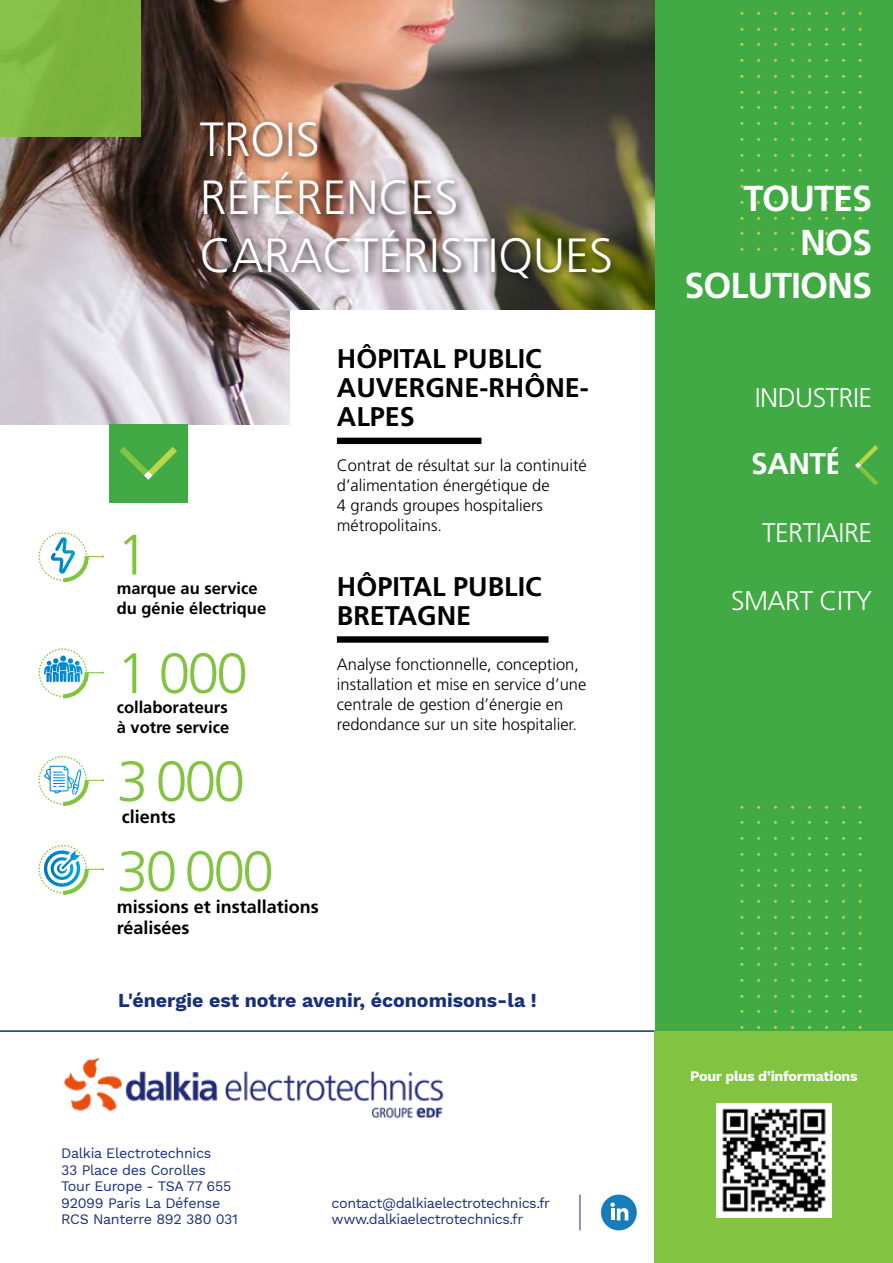
<style>
.page{position:relative;width:893px;height:1263px;background:#fff}
.page>*{position:absolute;margin:0;border:0;box-sizing:border-box;transform-origin:0 0}
.t1{font:300 57px "Frutiger LT Std";letter-spacing:-.05em;color:#82c341}
.t2{font:300 48px/57.6px "Frutiger LT Std";color:#fff}
.t3{font:700 36px/43.2px "Frutiger LT Std";letter-spacing:-.03em;color:#fff;text-align:right}
.t4{font:700 30px "Frutiger LT Std";letter-spacing:-.02em;color:#fff}
.t5{font:700 27px/28.5px "Frutiger LT Std";color:#000}
.t6{font:300 27px "Frutiger LT Std";letter-spacing:-.02em;color:#fff}
.t7{font:700 19.5px "Work Sans";color:#182f7b}
.t8{font:700 18px/21.6px "Frutiger LT Std";color:#000}
.t9{font:300 16.5px/19.8px "Frutiger LT Std";color:#000}
.t10{font:700 16.5px/19.8px "Frutiger LT Std";color:#000}
.t11{font:14.25px/16.5px "Work Sans";letter-spacing:-.025em;color:#182f7b}
.t12{font:700 14.25px "Work Sans";letter-spacing:-.02em;color:#fff}
</style>
<div class="page">
<hr style="left:0;top:1030px;width:893px;height:2px;background:#182f7b">
<img style="left:0;top:0;width:655px;height:424px">
<div style="left:291px;top:310px;width:364px;height:495px;background:#fff"></div>
<div style="left:195px;top:117px;width:426px;height:172px;background:#000;opacity:.75"></div>
<div style="left:655px;top:0;width:238px;height:1030px;background:#42aa44"></div>
<div style="left:0;top:0;width:141px;height:136px;background:linear-gradient(to right,#84be48,#76af39)"></div>
<div style="left:337px;top:438px;width:144px;height:6px;background:#000"></div>
<div style="left:337px;top:636px;width:212px;height:7px;background:#000"></div>
<svg style="left:855px;top:445px;width:23px;height:40px"></svg>
<div style="left:109px;top:424px;width:79px;height:78px;background:#42aa44"></div>
<svg style="left:120px;top:447px;width:57px;height:33px"></svg>
<div style="left:655px;top:1032px;width:238px;height:231px;background:#82c341"></div>
<hr style="left:580px;top:1194px;width:1px;height:36px;background:#212973">
<div style="left:601px;top:1194px;width:36px;height:36px;background:#177dba;border-radius:50%"></div>
<svg style="left:610px;top:1202px;width:18px;height:18px"></svg>
<img style="left:716px;top:1103px;width:115px;height:114px">
<div style="left:39px;top:532px;width:48px;height:49px;border:1px dashed #82c341;border-radius:50%"></div>
<svg style="left:51px;top:537px;width:53px;height:45px"></svg>
<div style="left:39px;top:648px;width:48px;height:49px;border:1px dashed #82c341;border-radius:50%"></div>
<svg style="left:44px;top:656px;width:60px;height:42px"></svg>
<div style="left:39px;top:756px;width:48px;height:48px;border:1px dashed #82c341;border-radius:50%"></div>
<svg style="left:44px;top:766px;width:60px;height:40px"></svg>
<div style="left:39px;top:845px;width:48px;height:48px;border:1px dashed #82c341;border-radius:50%"></div>
<svg style="left:44px;top:850px;width:60px;height:45px"></svg>
<img style="left:63px;top:1057px;width:381px;height:61px">
<h2 class="t2" style="left:200px;top:112px;width:415px">TROIS<br>RÉFÉRENCES<br>CARACTÉRISTIQUES</h2>
<h1 class="t1" style="left:117px;top:523px;width:33px">1</h1>
<p class="t10" style="left:117px;top:579px;width:151px">marque au service du génie électrique</p>
<h1 class="t1" style="left:117px;top:641px;width:133px">1 000</h1>
<p class="t10" style="left:117px;top:697px;width:114px">collaborateurs à votre service</p>
<h1 class="t1" style="left:117px;top:749px;width:130px">3 000</h1>
<p class="t8" style="left:122px;top:806px;width:56px">clients</p>
<h1 class="t1" style="left:117px;top:839px;width:159px">30 000</h1>
<p class="t8" style="left:117px;top:896px;width:204px">missions et installations réalisées</p>
<h3 class="t5" style="left:337px;top:345px;width:253px">HÔPITAL PUBLIC<br>AUVERGNE-RHÔNE-<br>ALPES</h3>
<p class="t9" style="left:337px;top:456px;width:251px">Contrat de résultat sur la continuité d’alimentation énergétique de<br>4 grands groupes hospitaliers métropolitains.</p>
<h3 class="t5" style="left:337px;top:572px;width:206px">HÔPITAL PUBLIC<br>BRETAGNE</h3>
<p class="t9" style="left:337px;top:655px;width:251px">Analyse fonctionnelle, conception, installation et mise en service d’une centrale de gestion d’énergie en redondance sur un site hospitalier.</p>
<p class="t7" style="left:118px;top:989px;width:420px">L'énergie est notre avenir, économisons-la !</p>
<p class="t11" style="left:61px;top:1146px;width:178px">Dalkia Electrotechnics<br>33 Place des Corolles<br>Tour Europe - TSA 77 655<br>92099 Paris La Défense<br>RCS Nanterre 892 380 031</p>
<p class="t11" style="left:332px;top:1195px;width:220px">contact@dalkiaelectrotechnics.fr www.dalkiaelectrotechnics.fr</p>
<h3 class="t3" style="left:685px;top:177px;width:189px">TOUTES<br>NOS<br>SOLUTIONS</h3>
<h3 class="t6" style="left:755px;top:382px;width:119px">INDUSTRIE</h3>
<h3 class="t4" style="left:751px;top:446px;width:92px">SANTÉ</h3>
<h3 class="t6" style="left:762px;top:517px;width:111px">TERTIAIRE</h3>
<h3 class="t6" style="left:731px;top:585px;width:142px">SMART CITY</h3>
<p class="t12" style="left:690px;top:1068px;width:169px">Pour plus d’informations</p>
</div>
